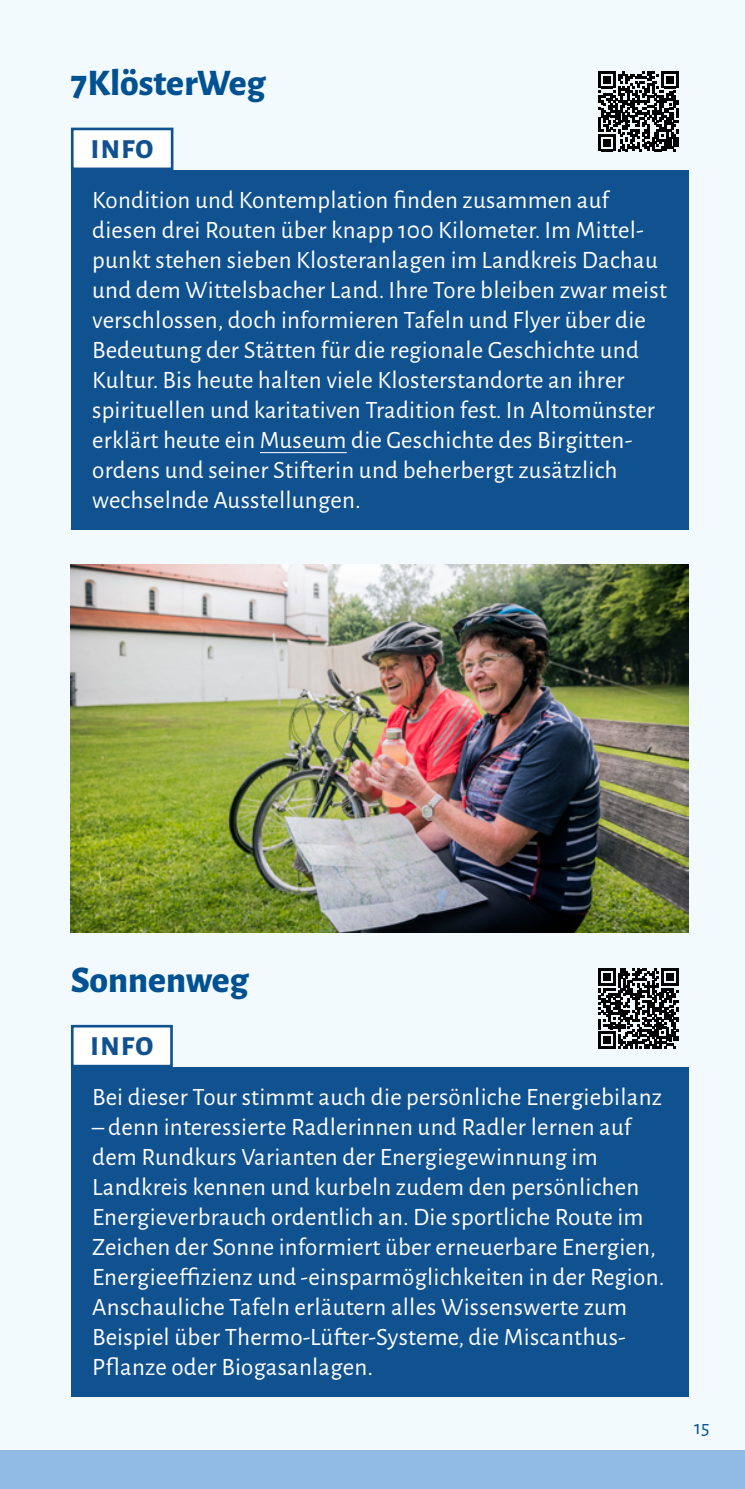
<style>
.page{position:relative;width:745px;height:1489px;background:#fff}
.page>*{position:absolute;margin:0;border:0;box-sizing:border-box;transform-origin:0 0}
.t1{font:800 37.5px "Alegreya Sans";color:#005192}
.t2{font:800 27.5px "Alegreya Sans";letter-spacing:.05em;color:#105190}
.t3{font:25px/30px "Alegreya Sans";letter-spacing:.01em;color:#fff}
.t4{font:20px "Alegreya Sans";color:#005192}
</style>
<div class="page">
<div style="left:0;top:0;width:744px;height:1488px;background:#f3fafe"></div>
<div style="left:0;top:1449px;width:744px;height:39px;background:#91bbe5"></div>
<div style="left:71px;top:170px;width:616px;height:359px;background:#105190"></div>
<hr style="left:260px;top:452px;width:86px;height:1px;background:#fff">
<div style="left:72px;top:129px;width:100px;height:40px;background:#fff"></div>
<div style="left:71px;top:128px;width:102px;height:42px;border:3px solid #105190"></div>
<svg style="left:598px;top:71px;width:80px;height:80px"></svg>
<div style="left:71px;top:1067px;width:616px;height:329px;background:#105190"></div>
<div style="left:72px;top:1026px;width:99px;height:40px;background:#fff"></div>
<div style="left:71px;top:1024px;width:102px;height:43px;border:3px solid #105190"></div>
<svg style="left:598px;top:968px;width:80px;height:80px"></svg>
<img style="left:71px;top:564px;width:616px;height:368px">
<h1 class="t1" style="left:71px;top:55px;width:196px">7KlösterWeg</h1>
<p class="t2" style="left:91px;top:128px;width:64px">INFO</p>
<p class="t3" style="left:92px;top:184px;width:576px">Kondition und Kontemplation finden zusammen auf diesen drei Routen über knapp 100 Kilometer. Im Mittel&shy;punkt stehen sieben Klosteranlagen im Landkreis Dachau und dem Wittelsbacher Land. Ihre Tore bleiben zwar meist verschlossen, doch informieren Tafeln und Flyer über die Bedeutung der Stätten für die regionale Geschichte und Kultur. Bis heute halten viele Klosterstandorte an ihrer spirituellen und karitativen Tradition fest. In Altomünster erklärt heute ein Museum die Geschichte des Birgitten&shy;ordens und seiner Stifterin und beherbergt zusätzlich wechselnde Ausstellungen.</p>
<h1 class="t1" style="left:71px;top:951px;width:179px">Sonnenweg</h1>
<p class="t2" style="left:91px;top:1025px;width:64px">INFO</p>
<p class="t3" style="left:92px;top:1080px;width:571px">Bei dieser Tour stimmt auch die persönliche Energiebilanz</p>
<p class="t3" style="left:92px;top:1110px;width:573px">– denn interessierte Radlerinnen und Radler lernen auf dem Rundkurs Varianten der Energiegewinnung im Landkreis kennen und kurbeln zudem den persönlichen Energieverbrauch ordentlich an. Die sportliche Route im Zeichen der Sonne informiert über erneuerbare Energien, Energieeffizienz und -einsparmöglichkeiten in der Region.<br>Anschauliche Tafeln erläutern alles Wissenswerte zum Beispiel über Thermo-Lüfter-Systeme, die Miscanthus-Pflanze oder Biogasanlagen.</p>
<p class="t4" style="left:693px;top:1413px;width:17px">15</p>
</div>
